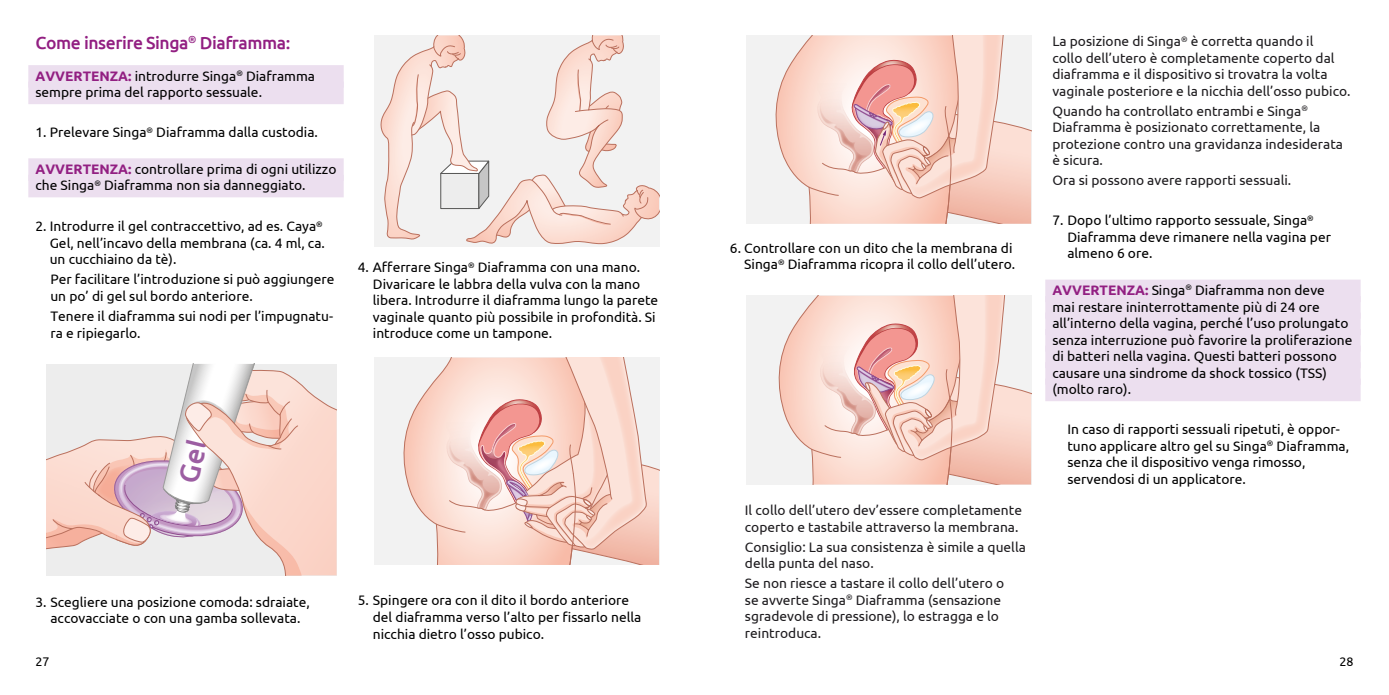
<style>
.page{position:relative;width:1389px;height:695px;background:#fff}
.page>*{position:absolute;margin:0;border:0;box-sizing:border-box;transform-origin:0 0}
.Headline{font:500 17.5px "Ubuntu";letter-spacing:-.025em;color:#921f82}
.Fließtext{font:13.75px/16.5px "Ubuntu";color:#000}
.Fließtext-2{font:13.75px/16.5px "Ubuntu";color:#1e1c1f}
.t1{font:12.5px "Ubuntu";color:#000}
.s1{font-weight:700;color:#921f82}
</style>
<div class="page">
<div style="left:28px;top:65px;width:316px;height:23px;background:#ecdfef"></div>
<div style="left:28px;top:82px;width:316px;height:22px;background:#ecdfef"></div>
<div style="left:28px;top:158px;width:316px;height:23px;background:#ecdfef"></div>
<div style="left:28px;top:175px;width:316px;height:22px;background:#ecdfef"></div>
<div style="left:374px;top:35px;width:285px;height:212px;background:#ededed"></div>
<svg style="left:380px;top:35px;width:279px;height:209px"></svg>
<div style="left:374px;top:357px;width:285px;height:208px;background:#ededed"></div>
<svg style="left:403px;top:357px;width:256px;height:208px"></svg>
<div style="left:746px;top:35px;width:285px;height:189px;background:#ededed"></div>
<svg style="left:775px;top:35px;width:256px;height:189px"></svg>
<div style="left:746px;top:296px;width:285px;height:188px;background:#ededed"></div>
<svg style="left:778px;top:296px;width:253px;height:188px"></svg>
<div style="left:1045px;top:279px;width:316px;height:23px;background:#ecdfef"></div>
<div style="left:1045px;top:296px;width:316px;height:22px;background:#ecdfef"></div>
<div style="left:1045px;top:312px;width:316px;height:23px;background:#ecdfef"></div>
<div style="left:1045px;top:329px;width:316px;height:22px;background:#ecdfef"></div>
<div style="left:1045px;top:345px;width:316px;height:23px;background:#ecdfef"></div>
<div style="left:1045px;top:362px;width:316px;height:22px;background:#ecdfef"></div>
<div style="left:1045px;top:378px;width:316px;height:23px;background:#ecdfef"></div>
<svg style="left:46px;top:364px;width:291px;height:211px;background:#eedad7"></svg>
<p class="Headline" style="left:35px;top:32px;width:257px">Come inserire Singa<sup>®</sup> Diaframma:</p>
<p class="Fließtext" style="left:35px;top:67px;width:281px"><span class="s1">AVVERTENZA:</span> introdurre Singa<sup>®</sup> Diaframma</p>
<p class="Fließtext" style="left:35px;top:83px;width:228px">sempre prima del rapporto sessuale.</p>
<p class="Fließtext" style="left:35px;top:124px;width:284px">1. Prelevare Singa<sup>®</sup> Diaframma dalla custodia.</p>
<p class="Fließtext" style="left:35px;top:160px;width:303px"><span class="s1">AVVERTENZA:</span> controllare prima di ogni utilizzo</p>
<p class="Fließtext" style="left:35px;top:177px;width:272px">che Singa<sup>®</sup> Diaframma non sia danneggiato.</p>
<p class="Fließtext" style="left:50px;top:218px;width:277px;text-indent:-14px">2. Introdurre il gel contraccettivo, ad es. Caya<sup>®<br></sup>Gel, nell’incavo della membrana (ca. 4 ml, ca. un cucchiaino da tè).</p>
<p class="Fließtext" style="left:50px;top:271px;width:286px">Per facilitare l’introduzione si può aggiungere un po’ di gel sul bordo anteriore.</p>
<p class="Fließtext" style="left:50px;top:307px;width:284px">Tenere il diaframma sui nodi per l’impugnatu&shy;ra e ripiegarlo.</p>
<p class="Fließtext" style="left:373px;top:259px;width:287px;text-indent:-15px">4. Afferrare Singa<sup>®</sup> Diaframma con una mano.<br>Divaricare le labbra della vulva con la mano libera. Introdurre il diaframma lungo la parete vaginale quanto più possibile in profondità. Si introduce come un tampone.</p>
<p class="Fließtext" style="left:35px;top:593px;width:276px;text-align:center">3. Scegliere una posizione comoda: sdraiate, accovacciate o con una gamba sollevata.</p>
<p class="Fließtext" style="left:373px;top:591px;width:270px;text-indent:-15px">5. Spingere ora con il dito il bordo anteriore del diaframma verso l’alto per fissarlo nella nicchia dietro l’osso pubico.</p>
<p class="Fließtext" style="left:730px;top:239px;width:287px;text-align:right">6. Controllare con un dito che la membrana di<br>Singa<sup>®</sup> Diaframma ricopra il collo dell’utero.</p>
<p class="Fließtext-2" style="left:745px;top:501px;width:279px">Il collo dell’utero dev’essere completamente coperto e tastabile attraverso la membrana.</p>
<p class="Fließtext-2" style="left:745px;top:538px;width:283px">Consiglio: La sua consistenza è simile a quella della punta del naso.</p>
<p class="Fließtext-2" style="left:745px;top:574px;width:261px">Se non riesce a tastare il collo dell’utero o se avverte Singa<sup>®</sup> Diaframma (sensazione sgradevole di pressione), lo estragga e lo reintroduca.</p>
<p class="Fließtext-2" style="left:1052px;top:33px;width:300px">La posizione di Singa<sup>®</sup> è corretta quando il<br>collo dell’utero è completamente coperto dal diaframma e il dispositivo si trovatra la volta vaginale posteriore e la nicchia dell’osso pubico.</p>
<p class="Fließtext-2" style="left:1052px;top:102px;width:292px">Quando ha controllato entrambi e Singa<sup>® </sup>Diaframma è posizionato correttamente, la protezione contro una gravidanza indesiderata è sicura.</p>
<p class="Fließtext-2" style="left:1052px;top:172px;width:240px">Ora si possono avere rapporti sessuali.</p>
<p class="Fließtext" style="left:1067px;top:212px;width:265px;text-indent:-15px">7. Dopo l’ultimo rapporto sessuale, Singa<sup>®<br></sup>Diaframma deve rimanere nella vagina per almeno 6 ore.</p>
<p class="Fließtext" style="left:1052px;top:281px;width:274px"><span class="s1">AVVERTENZA:</span> Singa<sup>®</sup> Diaframma non deve</p>
<p class="Fließtext" style="left:1052px;top:298px;width:269px">mai restare ininterrottamente più di 24 ore</p>
<p class="Fließtext" style="left:1052px;top:314px;width:298px">all’interno della vagina, perché l’uso prolungato</p>
<p class="Fließtext" style="left:1052px;top:331px;width:302px">senza interruzione può favorire la proliferazione</p>
<p class="Fließtext" style="left:1052px;top:347px;width:286px">di batteri nella vagina. Questi batteri possono</p>
<p class="Fließtext" style="left:1052px;top:364px;width:276px">causare una sindrome da shock tossico (TSS)</p>
<p class="Fließtext" style="left:1052px;top:380px;width:80px">(molto raro).</p>
<p class="Fließtext" style="left:1067px;top:420px;width:283px">In caso di rapporti sessuali ripetuti, è oppor&shy;tuno applicare altro gel su Singa<sup>®</sup> Diaframma, senza che il dispositivo venga rimosso, servendosi di un applicatore.</p>
<p class="t1" style="left:35px;top:653px;width:16px">27</p>
<p class="t1" style="left:1339px;top:653px;width:16px">28</p>
</div>
